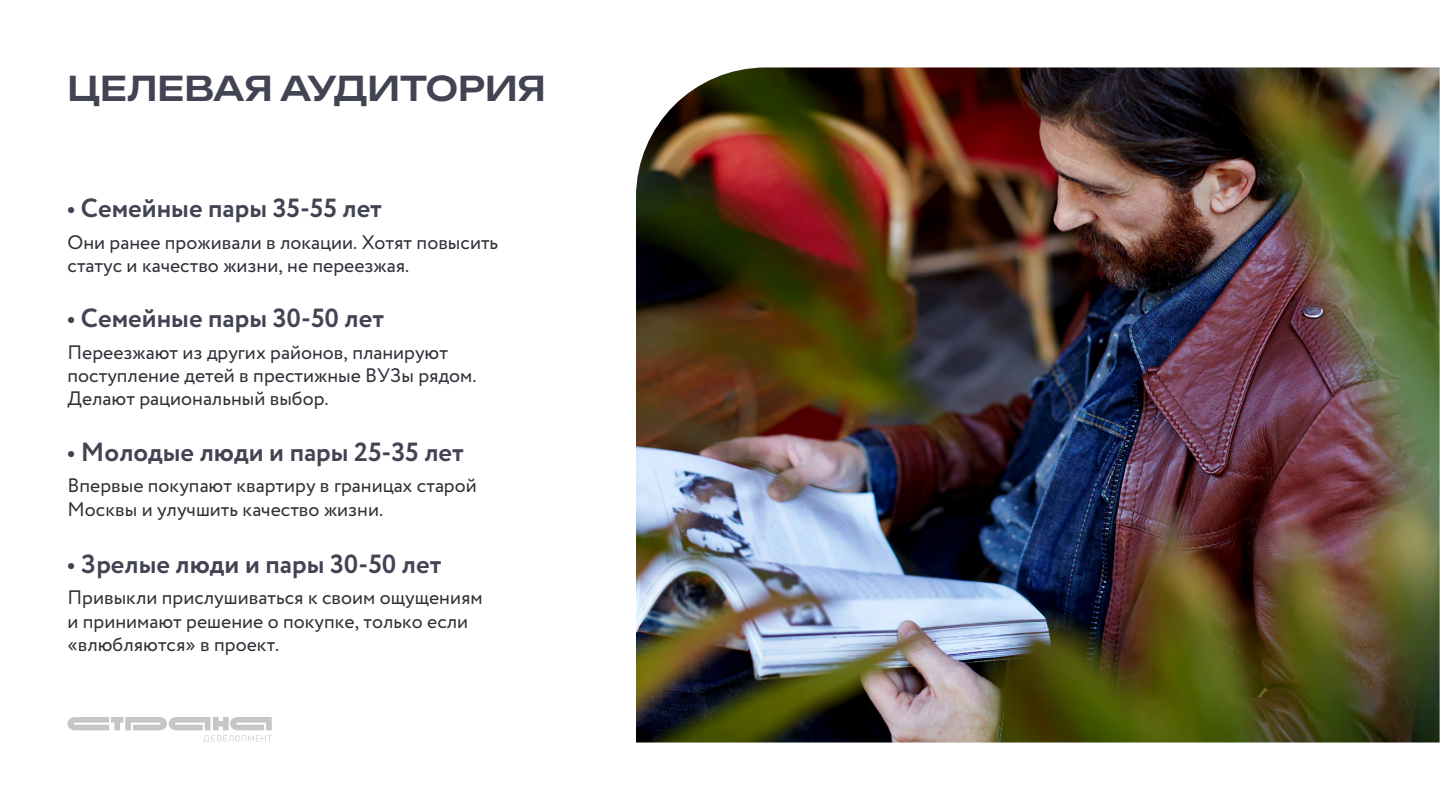
<style>
.page{position:relative;width:1440px;height:810px;background:#fff}
.page>*{position:absolute;margin:0;border:0;box-sizing:border-box;transform-origin:0 0}
.t1{font:500 33.75px "Strana Test 03";color:#424454}
.t2{font:700 26.25px "Circe";color:#424454}
.t3{font:19.5px/23.4px "Circe";color:#2e3138}
</style>
<div class="page">
<svg style="left:68px;top:717px;width:204px;height:26px"></svg>
<img style="left:636px;top:68px;width:804px;height:674px">
<h1 class="t1" style="left:68px;top:68px;width:480px">ЦЕЛЕВАЯ АУДИТОРИЯ</h1>
<h2 class="t2" style="left:68px;top:191px;width:316px">• Семейные пары 35-55 лет</h2>
<p class="t3" style="left:68px;top:231px;width:432px">Они ранее проживали в локации. Хотят повысить статус и качество жизни, не переезжая.</p>
<h2 class="t2" style="left:68px;top:301px;width:318px">• Семейные пары 30-50 лет</h2>
<p class="t3" style="left:68px;top:341px;width:411px">Переезжают из других районов, планируют поступление детей в престижные ВУЗы рядом.<br>Делают рациональный выбор.</p>
<h2 class="t2" style="left:68px;top:434px;width:398px">• Молодые люди и пары 25-35 лет</h2>
<p class="t3" style="left:68px;top:475px;width:411px">Впервые покупают квартиру в границах старой<br>Москвы и улучшить качество жизни.</p>
<h2 class="t2" style="left:68px;top:546px;width:375px">• Зрелые люди и пары 30-50 лет</h2>
<p class="t3" style="left:68px;top:587px;width:417px">Привыкли прислушиваться к своим ощущениям и принимают решение о покупке, только если «влюбляются» в проект.</p>
</div>
